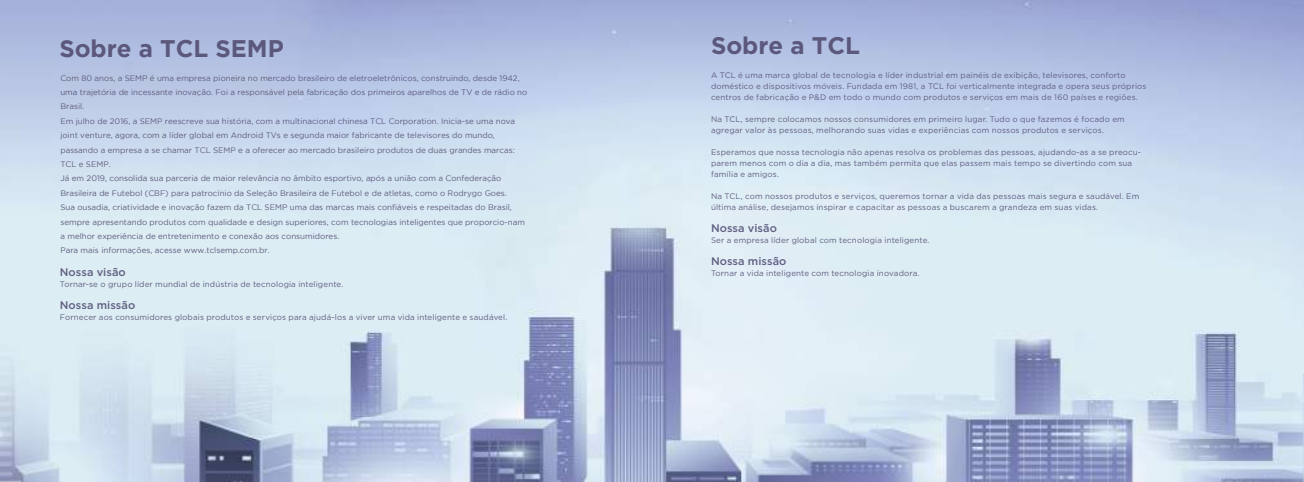
<style>
.page{position:relative;width:1304px;height:482px;background:#fff}
.page>*{position:absolute;margin:0;border:0;box-sizing:border-box;transform-origin:0 0}
.t1{font:700 24px "Gotham";color:#5b587c}
.t2{font:500 11px "Gotham";letter-spacing:.005em;color:#605e80}
.t3{font:8px/11px "Gotham";letter-spacing:.015em;color:#605e80}
.t4{font:8px/14.4px "Gotham";color:#5f5c7d}
</style>
<div class="page">
<img style="left:0;top:0;width:1304px;height:482px">
<h1 class="t1" style="left:59px;top:34px;width:226px">Sobre a TCL SEMP</h1>
<p class="t4" style="left:60px;top:70px;width:468px">Com 80 anos, a SEMP é uma empresa pioneira no mercado brasileiro de eletroeletrônicos, construindo, desde 1942, uma trajetória de incessante inovação. Foi a responsável pela fabricação dos primeiros aparelhos de TV e de rádio no Brasil.<br>Em julho de 2016, a SEMP reescreve sua história, com a multinacional chinesa TCL Corporation. Inicia-se uma nova joint venture, agora, com a líder global em Android TVs e segunda maior fabricante de televisores do mundo, passando a empresa a se chamar TCL SEMP e a oferecer ao mercado brasileiro produtos de duas grandes marcas:<br>TCL e SEMP.<br>Já em 2019, consolida sua parceria de maior relevância no âmbito esportivo, após a união com a Confederação Brasileira de Futebol (CBF) para patrocínio da Seleção Brasileira de Futebol e de atletas, como o Rodrygo Goes.<br>Sua ousadia, criatividade e inovação fazem da TCL SEMP uma das marcas mais confiáveis e respeitadas do Brasil, sempre apresentando produtos com qualidade e design superiores, com tecnologias inteligentes que proporcio-nam a melhor experiência de entretenimento e conexão aos consumidores.<br>Para mais informações, acesse www.tclsemp.com.br.</p>
<h1 class="t1" style="left:711px;top:30px;width:150px">Sobre a TCL</h1>
<p class="t3" style="left:711px;top:70px;width:437px">A TCL é uma marca global de tecnologia e líder industrial em painéis de exibição, televisores, conforto doméstico e dispositivos móveis. Fundada em 1981, a TCL foi verticalmente integrada e opera seus próprios centros de fabricação e P&amp;D em todo o mundo com produtos e serviços em mais de 160 países e regiões.</p>
<p class="t3" style="left:711px;top:114px;width:415px">Na TCL, sempre colocamos nossos consumidores em primeiro lugar. Tudo o que fazemos é focado em agregar valor às pessoas, melhorando suas vidas e experiências com nossos produtos e serviços.</p>
<p class="t3" style="left:711px;top:147px;width:432px">Esperamos que nossa tecnologia não apenas resolva os problemas das pessoas, ajudando-as a se preocu&shy;parem menos com o dia a dia, mas também permita que elas passem mais tempo se divertindo com sua família e amigos.</p>
<p class="t3" style="left:711px;top:191px;width:430px">Na TCL, com nossos produtos e serviços, queremos tornar a vida das pessoas mais segura e saudável. Em última análise, desejamos inspirar e capacitar as pessoas a buscarem a grandeza em suas vidas.</p>
<h2 class="t2" style="left:711px;top:221px;width:67px">Nossa visão</h2>
<p class="t3" style="left:711px;top:235px;width:220px">Ser a empresa líder global com tecnologia inteligente.</p>
<h2 class="t2" style="left:711px;top:254px;width:77px">Nossa missão</h2>
<h2 class="t2" style="left:60px;top:265px;width:67px">Nossa visão</h2>
<p class="t3" style="left:711px;top:268px;width:210px">Tornar a vida inteligente com tecnologia inovadora.</p>
<p class="t3" style="left:60px;top:279px;width:285px">Tornar-se o grupo líder mundial de indústria de tecnologia inteligente.</p>
<h2 class="t2" style="left:60px;top:298px;width:77px">Nossa missão</h2>
<p class="t3" style="left:60px;top:312px;width:449px">Fornecer aos consumidores globais produtos e serviços para ajudá-los a viver uma vida inteligente e saudável.</p>
</div>
